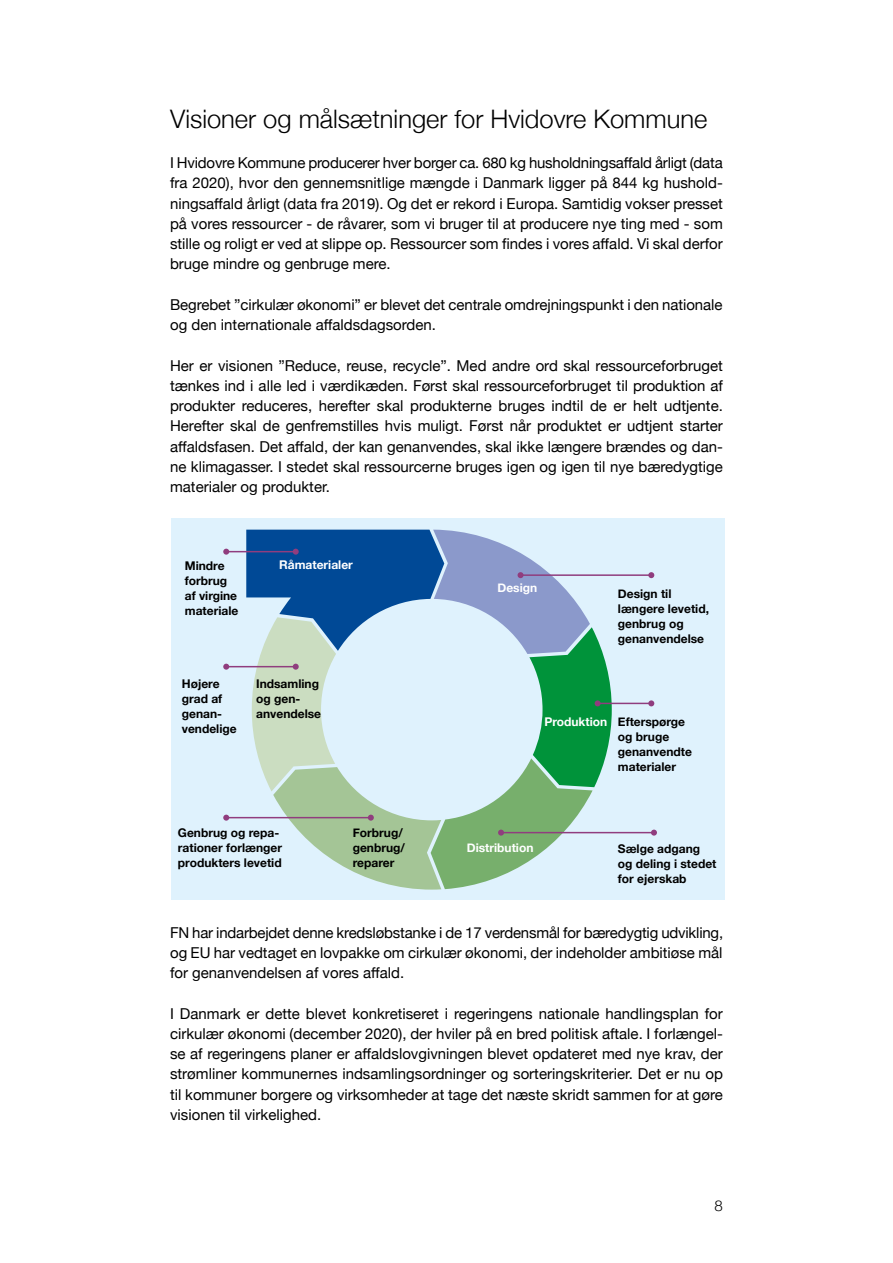
<style>
.page{position:relative;width:893px;height:1263px;background:#fff}
.page>*{position:absolute;margin:0;border:0;box-sizing:border-box;transform-origin:0 0}
.Rubrik{font:300 25.5px "Helvetica Neue";color:#000}
.brød{font:15px/20.2px "Helvetica Neue";color:#000;text-align:justify}
.t1{font:300 15px "Helvetica Neue";color:#000}
.t2{font:700 12px/15px "Helvetica Neue";color:#000}
.t3{font:700 12px "Helvetica Neue";color:#fff}
</style>
<div class="page">
<div style="left:171px;top:518px;width:553px;height:381px;background:#dff2fd"></div>
<hr style="left:226px;top:666px;width:70px;height:1px;background:#903d7e">
<svg style="left:223px;top:664px;width:6px;height:6px"></svg>
<hr style="left:226px;top:551px;width:70px;height:1px;background:#903d7e">
<svg style="left:223px;top:549px;width:6px;height:6px"></svg>
<hr style="left:521px;top:574px;width:130px;height:2px;background:#903d7e">
<svg style="left:648px;top:572px;width:6px;height:6px"></svg>
<hr style="left:226px;top:817px;width:145px;height:1px;background:#903d7e">
<svg style="left:223px;top:815px;width:6px;height:6px"></svg>
<hr style="left:598px;top:703px;width:53px;height:1px;background:#903d7e">
<svg style="left:648px;top:700px;width:6px;height:6px"></svg>
<hr style="left:501px;top:832px;width:153px;height:1px;background:#903d7e">
<svg style="left:246px;top:530px;width:366px;height:360px"></svg>
<svg style="left:651px;top:830px;width:6px;height:6px"></svg>
<p class="Rubrik" style="left:170px;top:98px;width:539px">Visioner og målsætninger for Hvidovre Kommune</p>
<p class="brød" style="left:170px;top:153px;width:554px">I Hvidovre Kommune producerer hver borger ca. 680 kg husholdningsaffald årligt (data fra 2020), hvor den gennemsnitlige mængde i Danmark ligger på 844 kg hushold&shy;ningsaffald årligt (data fra 2019). Og det er rekord i Europa. Samtidig vokser presset på vores ressourcer - de råvarer, som vi bruger til at producere nye ting med - som stille og roligt er ved at slippe op. Ressourcer som findes i vores affald. Vi skal derfor bruge mindre og genbruge mere.</p>
<p class="brød" style="left:170px;top:295px;width:554px">Begrebet ”cirkulær økonomi” er blevet det centrale omdrejningspunkt i den nationale og den internationale affaldsdagsorden.</p>
<p class="brød" style="left:170px;top:356px;width:554px">Her er visionen ”Reduce, reuse, recycle”. Med andre ord skal ressourceforbruget tænkes ind i alle led i værdikæden. Først skal ressourceforbruget til produktion af produkter reduceres, herefter skal produkterne bruges indtil de er helt udtjente.<br>Herefter skal de genfremstilles hvis muligt. Først når produktet er udtjent starter affaldsfasen. Det affald, der kan genanvendes, skal ikke længere brændes og dan&shy;ne klimagasser. I stedet skal ressourcerne bruges igen og igen til nye bæredygtige materialer og produkter.</p>
<p class="t2" style="left:185px;top:558px;width:55px">Mindre forbrug af virgine materiale</p>
<p class="t3" style="left:279px;top:556px;width:75px">Råmaterialer</p>
<p class="t2" style="left:182px;top:677px;width:56px">Højere grad af genan&shy;vendelige</p>
<p class="t2" style="left:256px;top:677px;width:66px">Indsamling og gen&shy;anvendelse</p>
<p class="t2" style="left:178px;top:825px;width:106px">Genbrug og repa&shy;rationer forlænger produkters levetid</p>
<p class="t2" style="left:353px;top:825px;width:54px">Forbrug/ genbrug/ reparer</p>
<p class="t3" style="left:497px;top:579px;width:41px">Design</p>
<p class="t2" style="left:618px;top:586px;width:93px">Design til længere levetid, genbrug og genanvendelse</p>
<p class="t3" style="left:544px;top:712px;width:64px">Produktion</p>
<p class="t2" style="left:618px;top:714px;width:76px">Efterspørge og bruge genanvendte materialer</p>
<p class="t3" style="left:467px;top:838px;width:68px">Distribution</p>
<p class="t2" style="left:618px;top:841px;width:100px">Sælge adgang og deling i stedet for ejerskab</p>
<p class="brød" style="left:170px;top:923px;width:555px">FN har indarbejdet denne kredsløbstanke i de 17 verdensmål for bæredygtig udvikling, og EU har vedtaget en lovpakke om cirkulær økonomi, der indeholder ambitiøse mål for genanvendelsen af vores affald.</p>
<p class="brød" style="left:170px;top:1004px;width:554px">I Danmark er dette blevet konkretiseret i regeringens nationale handlingsplan for cirkulær økonomi (december 2020), der hviler på en bred politisk aftale. I forlængel&shy;se af regeringens planer er affaldslovgivningen blevet opdateret med nye krav, der strømliner kommunernes indsamlingsordninger og sorteringskriterier. Det er nu op til kommuner borgere og virksomheder at tage det næste skridt sammen for at gøre visionen til virkelighed.</p>
<p class="t1" style="left:714px;top:1193px;width:10px">8</p>
</div>
